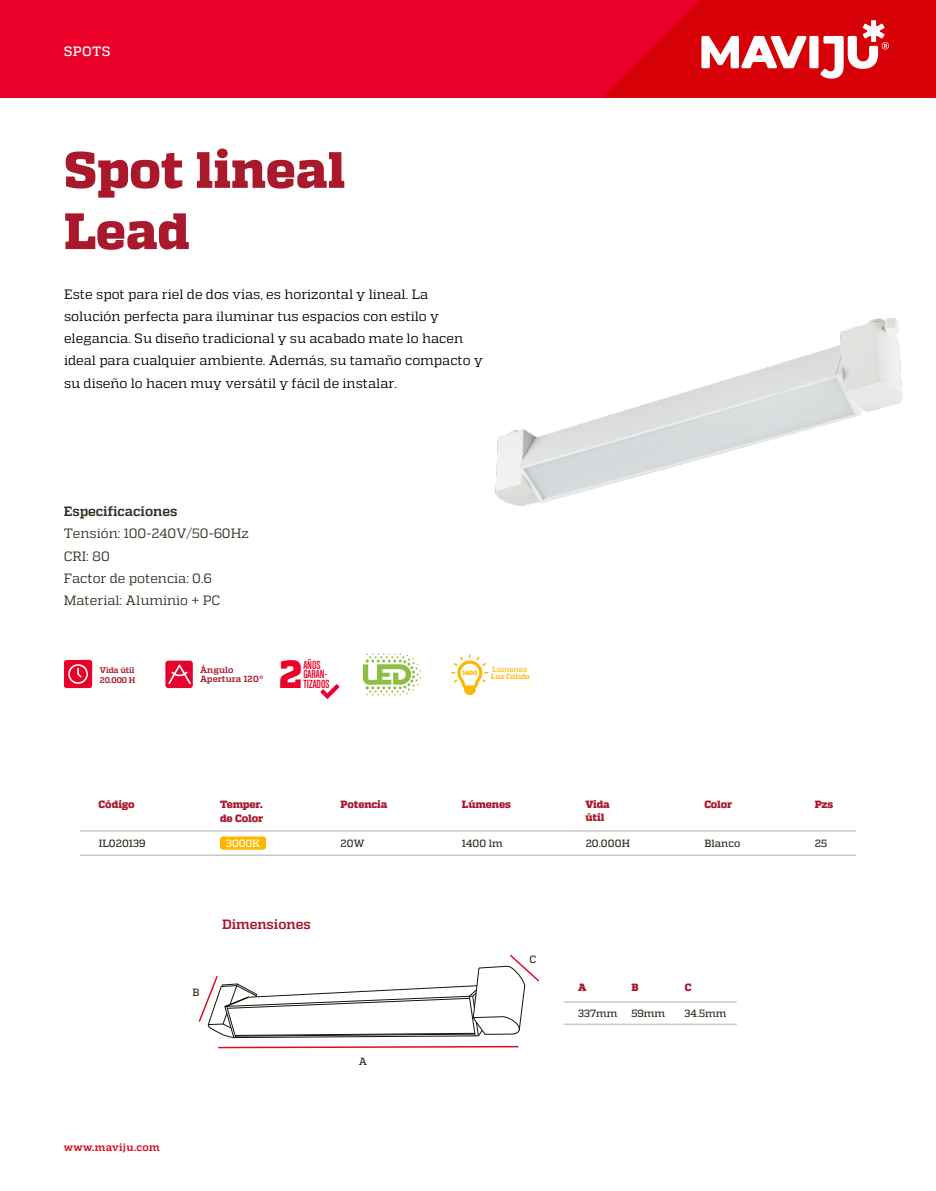
<style>
.page{position:relative;width:936px;height:1191px;background:#fff}
.page>*{position:absolute;margin:0;border:0;box-sizing:border-box;transform-origin:0 0}
.t1{font:800 51px/61.2px "Quadon";letter-spacing:-.005em;color:#aa182c}
.t2{font:800 39.15px "Quadon";color:#ea0029}
.t3{font:13.5px/22.2px "Quadon";color:#000}
.t4{font:13.5px/22.2px "Quadon";color:#332e20}
.t5{font:700 13.5px "Quadon";color:#332e20}
.t6{font:700 13.5px "Quadon";color:#aa182c}
.t7{font:500 13.5px "Quadon";letter-spacing:.03em;color:#fff}
.t8{font:12.45px/9px "Chalet Comprime Cologne Eighty";color:#ea0029}
.t9{font:800 10.5px/12.6px "Quadon";letter-spacing:-.015em;color:#aa182c}
.t10{font:500 10.5px "Quadon";color:#332e20}
.t11{font:700 10.5px "Quadon";letter-spacing:.03em;color:#db071e}
.t12{font:500 10.5px "Quadon";letter-spacing:-.015em;color:#fff}
.t13{font:700 8.85px/9.6px "Quadon";letter-spacing:.01em;color:#aa182c}
.t14{font:700 8.25px/9.9px "Quadon";letter-spacing:-.015em;color:#aa182c}
.t15{font:italic 700 7.5px "Quadon";color:#ffb600}
.t16{font:500 7.5px "Quadon";color:#ffb600}
.t17{font:800 6.3px "Quadon";color:#ffb600}
</style>
<div class="page">
<div style="left:0;top:0;width:935px;height:98px;background:#ea0029"></div>
<svg style="left:602px;top:0;width:333px;height:98px"></svg>
<div style="left:165px;top:660px;width:28px;height:28px;background:#e3032e;border-radius:3px"></div>
<svg style="left:168px;top:664px;width:23px;height:20px"></svg>
<hr style="left:80px;top:830px;width:776px;height:1px;background:#c8c8c8">
<hr style="left:80px;top:854px;width:776px;height:2px;background:#c8c8c8">
<div style="left:220px;top:836px;width:46px;height:13px;background:#ffb600;border-radius:3px"></div>
<hr style="left:563px;top:1001px;width:173px;height:1px;background:#c8c8c8">
<hr style="left:563px;top:1023px;width:173px;height:2px;background:#c8c8c8">
<img style="left:495px;top:318px;width:408px;height:189px">
<svg style="left:64px;top:660px;width:28px;height:28px"></svg>
<svg style="left:363px;top:653px;width:58px;height:42px"></svg>
<svg style="left:451px;top:654px;width:37px;height:41px"></svg>
<svg style="left:320px;top:684px;width:19px;height:15px"></svg>
<svg style="left:218px;top:1045px;width:301px;height:4px"></svg>
<svg style="left:198px;top:954px;width:341px;height:84px"></svg>
<p class="t7" style="left:64px;top:44px;width:48px">SPOTS</p>
<h1 class="t1" style="left:64px;top:140px;width:283px">Spot lineal<br>Lead</h1>
<p class="t3" style="left:64px;top:283px;width:420px">Este spot para riel de dos vías, es horizontal y lineal. La solución perfecta para iluminar tus espacios con estilo y elegancia. Su diseño tradicional y su acabado mate lo hacen ideal para cualquier ambiente. Además, su tamaño compacto y su diseño lo hacen muy versátil y fácil de instalar.</p>
<p class="t5" style="left:64px;top:504px;width:115px">Especificaciones</p>
<p class="t4" style="left:64px;top:522px;width:187px">Tensión: 100-240V/50-60Hz<br>CRI: 80<br>Factor de potencia: 0.6<br>Material: Aluminio + PC</p>
<h2 class="t2" style="left:279px;top:651px;width:25px">2</h2>
<p class="t8" style="left:303px;top:660px;width:28px">AÑOS<br>GARAN-<br>TIZADOS</p>
<p class="t13" style="left:200px;top:665px;width:65px">Ángulo<br>Apertura 120°</p>
<p class="t14" style="left:100px;top:665px;width:37px">Vida útil<br>20.000 H</p>
<p class="t16" style="left:492px;top:665px;width:36px">Lúmenes</p>
<p class="t17" style="left:462px;top:669px;width:16px">1400</p>
<p class="t15" style="left:491px;top:672px;width:40px">Luz Cálida</p>
<p class="t9" style="left:99px;top:798px;width:38px">Código</p>
<p class="t10" style="left:99px;top:837px;width:48px">IL020139</p>
<p class="t11" style="left:64px;top:1141px;width:97px">www.maviju.com</p>
<p class="t9" style="left:220px;top:798px;width:45px;line-height:13.5px">Temper. de Color</p>
<p class="t12" style="left:226px;top:837px;width:35px">3000K</p>
<p class="t6" style="left:222px;top:916px;width:90px">Dimensiones</p>
<p class="t10" style="left:192px;top:986px;width:9px">B</p>
<p class="t9" style="left:340px;top:798px;width:48px">Potencia</p>
<p class="t10" style="left:340px;top:837px;width:25px">20W</p>
<p class="t10" style="left:359px;top:1055px;width:10px">A</p>
<p class="t9" style="left:462px;top:798px;width:50px">Lúmenes</p>
<p class="t10" style="left:462px;top:837px;width:42px">1400 lm</p>
<p class="t9" style="left:585px;top:798px;width:26px">Vida útil</p>
<p class="t10" style="left:585px;top:837px;width:46px">20.000H</p>
<p class="t9" style="left:704px;top:798px;width:29px">Color</p>
<p class="t10" style="left:704px;top:837px;width:37px">Blanco</p>
<p class="t10" style="left:529px;top:953px;width:8px">C</p>
<p class="t9" style="left:578px;top:981px;width:10px">A</p>
<p class="t9" style="left:631px;top:981px;width:9px">B</p>
<p class="t9" style="left:684px;top:981px;width:8px">C</p>
<p class="t10" style="left:578px;top:1007px;width:41px">337mm</p>
<p class="t10" style="left:631px;top:1007px;width:35px">59mm</p>
<p class="t10" style="left:684px;top:1007px;width:43px">34.5mm</p>
<p class="t9" style="left:814px;top:798px;width:20px">Pzs</p>
<p class="t10" style="left:814px;top:837px;width:14px">25</p>
</div>
